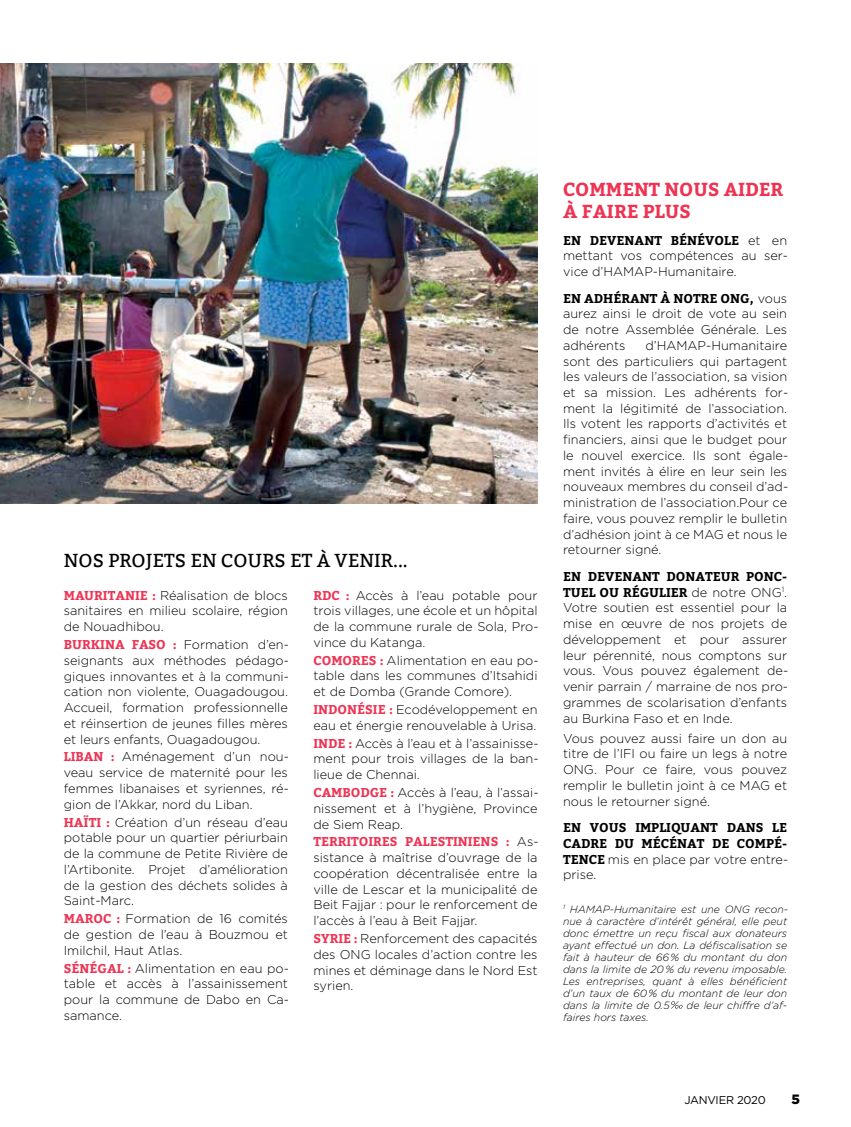
<style>
.page{position:relative;width:851px;height:1127px;background:#fff}
.page>*{position:absolute;margin:0;border:0;box-sizing:border-box;transform-origin:0 0}
.t1{font:18.75px "Bitter";color:#000}
.t2{font:700 18.75px/22.5px "Bitter";color:#ee3353}
.t3{font:900 13.5px "Gotham";color:#000}
.t4{font:300 12.75px/15.8px "Gotham";color:#000;text-align:justify}
.t5{font:700 12.75px/15.8px "Bitter";color:#000}
.t6{font:700 12.75px "Bitter";color:#ee3353}
.t7{font:11.25px "Gotham";letter-spacing:-.02em;color:#000}
.t8{font:italic 300 10.5px/12px "Gotham";color:#000;text-align:justify}
.s1{font-family:"Bitter";font-weight:700;color:#ee3353}
.s2{font-family:"Gotham";font-weight:300;color:#000}
.s3{font-family:"Gotham";font-weight:300}
.s4{font-family:"Bitter";font-weight:700}
</style>
<div class="page">
<svg style="left:671px;top:1001px;width:11px;height:7px"></svg>
<img style="left:0;top:64px;width:537px;height:440px">
<h1 class="t1" style="left:64px;top:549px;width:101px">NOS PROJETS</h1>
<h1 class="t1" style="left:190px;top:549px;width:71px">EN COURS</h1>
<h1 class="t1" style="left:290px;top:549px;width:58px">ET À VENIR</h1>
<h1 class="t1" style="left:393px;top:549px;width:16px">...</h1>
<p class="t4" style="left:64px;top:587px;width:225px"><span class="s1">MAURITANIE :</span> Réalisation de blocs sanitaires en milieu scolaire, région de Nouadhibou.</p>
<p class="t4" style="left:64px;top:636px;width:226px"><span class="s1">BURKINA FASO :</span> Formation d’en&shy;seignants aux méthodes pédago&shy;giques innovantes et à la communi&shy;cation non violente, Ouagadougou.<br>Accueil, formation professionnelle et réinsertion de jeunes filles mères et leurs enfants, Ouagadougou.</p>
<p class="t4" style="left:64px;top:749px;width:226px"><span class="s1">LIBAN :</span> Aménagement d’un nou&shy;veau service de maternité pour les femmes libanaises et syriennes, ré&shy;gion de l’Akkar, nord du Liban.</p>
<p class="t4" style="left:64px;top:814px;width:225px"><span class="s1">HAÏTI :</span> Création d’un réseau d’eau potable pour un quartier périurbain de la commune de Petite Rivière de l’Artibonite. Projet d’amélioration de la gestion des déchets solides à Saint-Marc.</p>
<p class="t4" style="left:64px;top:911px;width:225px"><span class="s1">MAROC :</span> Formation de 16 comités de gestion de l’eau à Bouzmou et Imilchil, Haut Atlas.</p>
<p class="t4" style="left:64px;top:960px;width:226px"><span class="s1">SÉNÉGAL :</span> Alimentation en eau po&shy;table et accès à l’assainissement pour la commune de Dabo en Ca&shy;samance.</p>
<p class="t4" style="left:313px;top:587px;width:226px"><span class="s1">RDC :</span> Accès à l’eau potable pour trois villages, une école et un hôpital de la commune rurale de Sola, Pro&shy;vince du Katanga.</p>
<p class="t4" style="left:313px;top:652px;width:226px"><span class="s1">COMORES :</span> Alimentation en eau po&shy;table dans les communes d’Itsahidi et de Domba (Grande Comore).</p>
<p class="t4" style="left:313px;top:701px;width:225px"><span class="s1">INDONÉSIE :</span> Ecodéveloppement en eau et énergie renouvelable à Urisa.</p>
<p class="t4" style="left:313px;top:735px;width:226px"><span class="s1">INDE :</span> Accès à l’eau et à l’assainisse&shy;ment pour trois villages de la ban&shy;lieue de Chennai.</p>
<p class="t4" style="left:313px;top:784px;width:226px"><span class="s1">CAMBODGE :</span> Accès à l’eau, à l’assai&shy;nissement et à l’hygiène, Province de Siem Reap.</p>
<p class="t6" style="left:313px;top:834px;width:226px">TERRITOIRES PALESTINIENS : <span class="s2">As-</span></p>
<p class="t4" style="left:313px;top:850px;width:225px">sistance à maîtrise d’ouvrage de la coopération décentralisée entre la ville de Lescar et la municipalité de Beit Fajjar : pour le renforcement de l’accès à l’eau à Beit Fajjar.</p>
<p class="t4" style="left:313px;top:930px;width:225px"><span class="s1">SYRIE :</span> Renforcement des capacités des ONG locales d’action contre les mines et déminage dans le Nord Est syrien.</p>
<h1 class="t2" style="left:563px;top:178px;width:222px">COMMENT NOUS AIDER<br>À FAIRE</h1>
<h1 class="t2" style="left:642px;top:200px;width:13px">PLUS</h1>
<p class="t5" style="left:563px;top:232px;width:225px">EN DEVENANT BÉNÉVOLE <span class="s3">et en</span></p>
<p class="t4" style="left:563px;top:248px;width:226px">mettant vos compétences au ser&shy;vice d’HAMAP-Humanitaire.</p>
<p class="t5" style="left:563px;top:290px;width:168px">EN ADHÉRANT À NOTRE ONG</p>
<p class="t4" style="left:563px;top:290px;width:225px;text-indent:187px"><span class="s4">,</span> vous aurez ainsi le droit de vote au sein de notre Assemblée Générale. Les adhérents</p>
<p class="t4" style="left:563px;top:337px;width:226px;text-indent:82px">d’HAMAP-Humanitaire sont des particuliers qui partagent les valeurs de l’association, sa vision et sa mission. Les adhérents for&shy;ment la légitimité de l’association.<br>Ils votent les rapports d’activités et financiers, ainsi que le budget pour le nouvel exercice. Ils sont égale&shy;ment invités à élire en leur sein les nouveaux membres du conseil d’ad&shy;ministration de l’association.Pour ce faire, vous pouvez remplir le bulletin d’adhésion joint à ce MAG et nous le retourner signé.</p>
<p class="t5" style="left:563px;top:568px;width:225px">EN DEVENANT DONATEUR PONC-<br>TUEL OU RÉGULIER <span class="s3">de notre ONG</span><sup>1</sup><span class="s3">.</span></p>
<p class="t4" style="left:563px;top:600px;width:226px">Votre soutien est essentiel pour la mise en œuvre de nos projets de développement et pour assurer leur pérennité, nous comptons sur vous. Vous pouvez également de&shy;venir parrain / marraine de nos pro&shy;grammes de scolarisation d’enfants au Burkina Faso et en Inde.</p>
<p class="t4" style="left:563px;top:730px;width:225px">Vous pouvez aussi faire un don au titre de l’IFI ou faire un legs à notre ONG. Pour ce faire, vous pouvez remplir le bulletin joint à ce MAG et nous le retourner signé.</p>
<p class="t5" style="left:563px;top:820px;width:225px">EN VOUS IMPLIQUANT DANS LE<br>CADRE DU MÉCÉNAT DE COMPÉ-</p>
<p class="t4" style="left:563px;top:851px;width:226px"><span class="s4">TENCE</span> mis en place par votre entre&shy;prise.</p>
<p class="t8" style="left:563px;top:903px;width:226px"><sup>1</sup> HAMAP-Humanitaire est une ONG recon&shy;nue à caractère d’intérêt général, elle peut donc émettre un reçu fiscal aux donateurs ayant effectué un don. La défiscalisation se fait à hauteur de 66% du montant du don dans la limite de 20% du revenu imposable.<br>Les entreprises, quant à elles bénéficient d’un taux de 60% du montant de leur don dans la limite de 0.5</p>
<p class="t8" style="left:686px;top:999px;width:102px">de leur chiffre d’af-</p>
<p class="t8" style="left:563px;top:1011px;width:87px">faires hors taxes.</p>
<p class="t7" style="left:684px;top:1093px;width:83px">JANVIER 2020</p>
<p class="t3" style="left:791px;top:1091px;width:10px">5</p>
</div>
